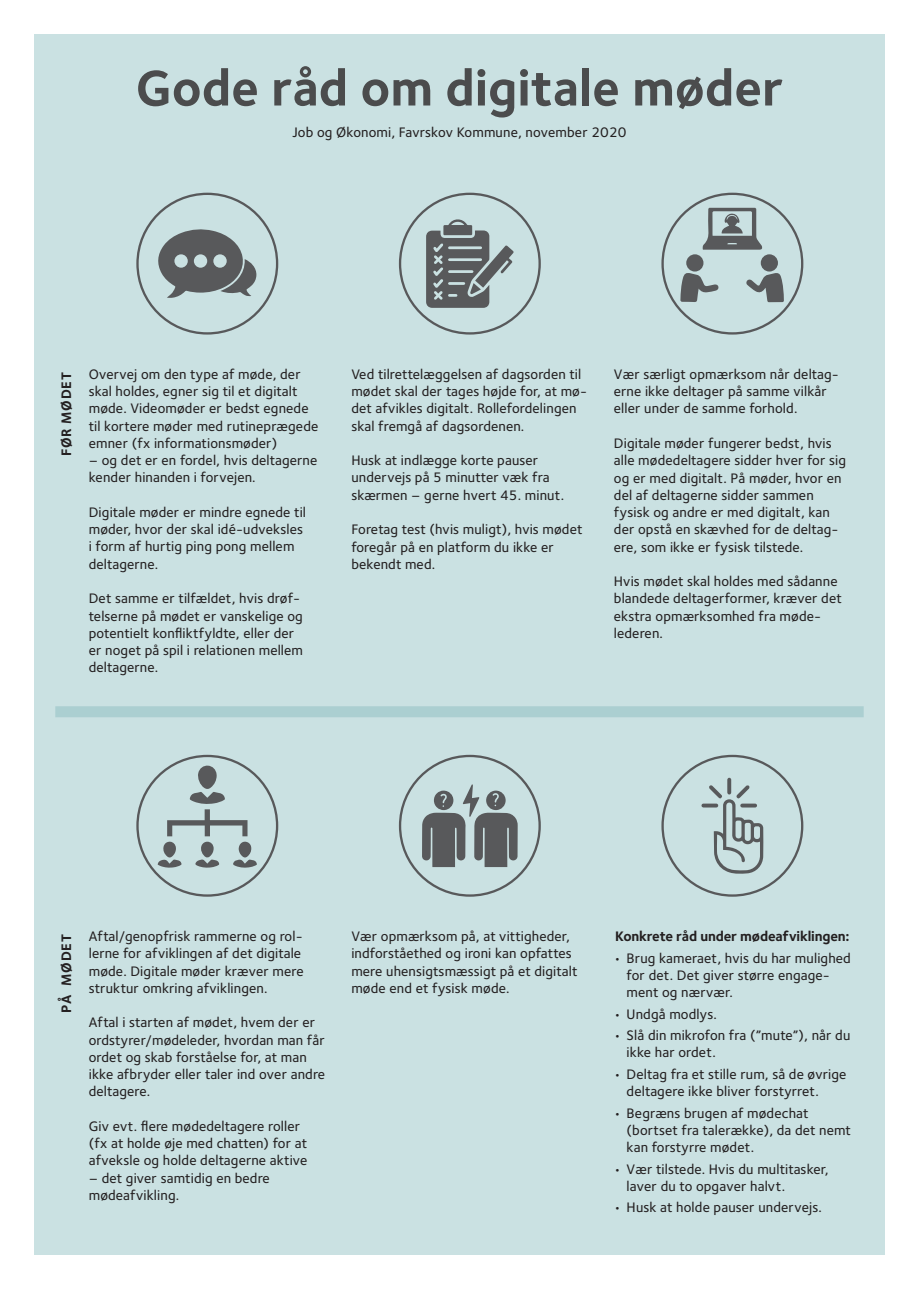
<style>
.page{position:relative;width:919px;height:1289px;background:#fff}
.page>*{position:absolute;margin:0;border:0;box-sizing:border-box;transform-origin:0 0}
.t1{font:700 51.6px "Foundry Sterling";color:#4b4c4d}
.t2{font:500 14.25px/17.2px "Foundry Sterling";letter-spacing:.01em;color:#231f20}
.t3{font:700 14.25px "Foundry Sterling";letter-spacing:-.01em;color:#231f20}
.t4{font:700 14.25px "Foundry Sterling";letter-spacing:.05em;color:#231f20}
</style>
<div class="page">
<div style="left:34px;top:34px;width:850px;height:1220px;background:#cae1e2"></div>
<div style="left:55px;top:706px;width:808px;height:11px;background:#abcfd1"></div>
<svg style="left:158px;top:229px;width:99px;height:69px"></svg>
<svg style="left:426px;top:219px;width:88px;height:89px"></svg>
<svg style="left:746px;top:273px;width:37px;height:29px"></svg>
<svg style="left:680px;top:273px;width:38px;height:29px"></svg>
<div style="left:686px;top:254px;width:17px;height:17px;background:#58595b;border-radius:50%"></div>
<div style="left:760px;top:254px;width:18px;height:17px;background:#58595b;border-radius:50%"></div>
<svg style="left:702px;top:208px;width:60px;height:42px"></svg>
<svg style="left:158px;top:765px;width:99px;height:103px"></svg>
<svg style="left:422px;top:784px;width:95px;height:83px"></svg>
<svg style="left:701px;top:777px;width:62px;height:97px"></svg>
<h1 class="t1" style="left:136px;top:57px;width:649px">Gode råd om digitale møder</h1>
<p class="t2" style="left:292px;top:123px;width:336px">Job og Økonomi, Favrskov Kommune, november 2020</p>
<p class="t4" style="left:58px;top:456px;width:86px;rotate:-90deg">FØR MØDET</p>
<p class="t2" style="left:89px;top:365px;width:231px">Overvej om den type af møde, der skal holdes, egner sig til et digitalt møde. Videomøder er bedst egnede til kortere møder med rutineprægede emner (fx informationsmøder)</p>
<p class="t2" style="left:89px;top:451px;width:230px">– og det er en fordel, hvis deltagerne kender hinanden i forvejen.</p>
<p class="t2" style="left:89px;top:503px;width:219px">Digitale møder er mindre egnede til møder, hvor der skal idé-udveksles i form af hurtig ping pong mellem deltagerne.</p>
<p class="t2" style="left:89px;top:589px;width:216px">Det samme er tilfældet, hvis drøf&shy;telserne på mødet er vanskelige og potentielt konfliktfyldte, eller der er noget på spil i relationen mellem deltagerne.</p>
<p class="t2" style="left:351px;top:365px;width:237px">Ved tilrettelæggelsen af dagsorden til mødet skal der tages højde for, at mø&shy;det afvikles digitalt. Rollefordelingen skal fremgå af dagsordenen.</p>
<p class="t2" style="left:351px;top:451px;width:214px">Husk at indlægge korte pauser undervejs på 5 minutter væk fra skærmen – gerne hvert 45. minut.</p>
<p class="t2" style="left:351px;top:520px;width:232px">Foretag test (hvis muligt), hvis mødet foregår på en platform du ikke er bekendt med.</p>
<p class="t2" style="left:614px;top:365px;width:226px">Vær særligt opmærksom når deltag&shy;erne ikke deltager på samme vilkår eller under de samme forhold.</p>
<p class="t2" style="left:614px;top:434px;width:234px">Digitale møder fungerer bedst, hvis alle mødedeltagere sidder hver for sig og er med digitalt. På møder, hvor en del af deltagerne sidder sammen fysisk og andre er med digitalt, kan der opstå en skævhed for de deltag&shy;ere, som ikke er fysisk tilstede.</p>
<p class="t2" style="left:614px;top:572px;width:229px">Hvis mødet skal holdes med sådanne blandede deltagerformer, kræver det ekstra opmærksomhed fra møde&shy;lederen.</p>
<p class="t3" style="left:58px;top:1013px;width:80px;rotate:-90deg">PÅ MØDET</p>
<p class="t2" style="left:89px;top:927px;width:216px">Aftal/genopfrisk rammerne og rol&shy;lerne for afviklingen af det digitale møde. Digitale møder kræver mere struktur omkring afviklingen.</p>
<p class="t2" style="left:89px;top:1013px;width:238px">Aftal i starten af mødet, hvem der er ordstyrer/mødeleder, hvordan man får ordet og skab forståelse for, at man ikke afbryder eller taler ind over andre deltagere.</p>
<p class="t2" style="left:89px;top:1117px;width:220px">Giv evt. flere mødedeltagere roller (fx at holde øje med chatten) for at afveksle og holde deltagerne aktive</p>
<p class="t2" style="left:89px;top:1169px;width:182px">– det giver samtidig en bedre mødeafvikling.</p>
<p class="t2" style="left:351px;top:927px;width:227px">Vær opmærksom på, at vittigheder, indforståethed og ironi kan opfattes mere uhensigtsmæssigt på et digitalt møde end et fysisk møde.</p>
<p class="t3" style="left:615px;top:927px;width:236px">Konkrete råd under mødeafviklingen:</p>
<p class="t2" style="left:626px;top:949px;width:226px;text-indent:-13px">• Brug kameraet, hvis du har mulighed for det. Det giver større engage&shy;ment og nærvær.</p>
<p class="t2" style="left:614px;top:1005px;width:104px">• Undgå modlys.</p>
<p class="t2" style="left:626px;top:1026px;width:225px;text-indent:-13px">• Slå din mikrofon fra (”mute”), når du ikke har ordet.</p>
<p class="t2" style="left:626px;top:1065px;width:221px;text-indent:-13px">• Deltag fra et stille rum, så de øvrige deltagere ikke bliver forstyrret.</p>
<p class="t2" style="left:626px;top:1104px;width:226px;text-indent:-13px">• Begræns brugen af mødechat (bortset fra talerække), da det nemt kan forstyrre mødet.</p>
<p class="t2" style="left:626px;top:1160px;width:203px;text-indent:-13px">• Vær tilstede. Hvis du multitasker, laver du to opgaver halvt.</p>
<p class="t2" style="left:614px;top:1198px;width:209px">• Husk at holde pauser undervejs.</p>
</div>
